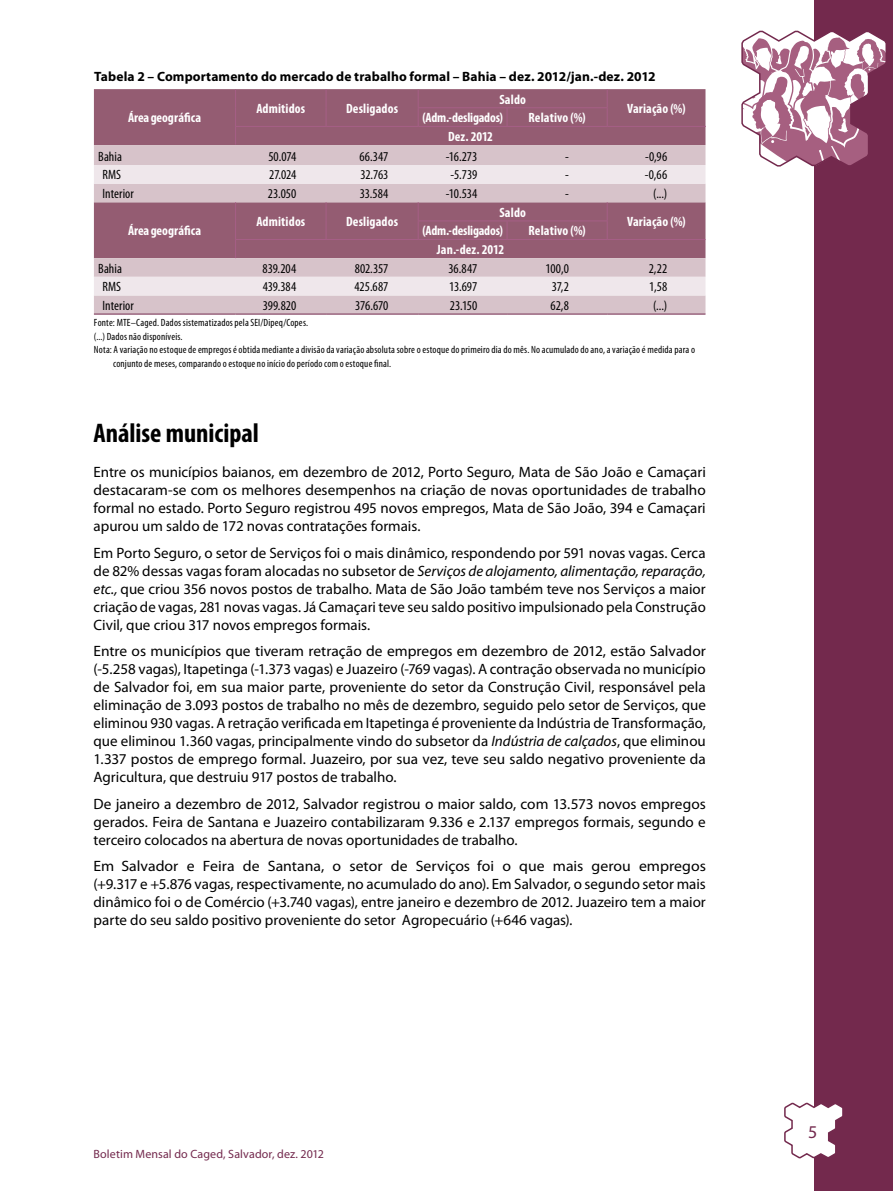
<style>
.page{position:relative;width:893px;height:1191px;background:#fff}
.page>*{position:absolute;margin:0;border:0;box-sizing:border-box;transform-origin:0 0}
.t1{font:700 condensed 27px "Myriad Pro";color:#000}
.t2{font:18px "Myriad Pro";color:#73294d}
.t3{font:15px/18px "Myriad Pro";color:#000;text-align:justify}
.t4{font:15px/18px "Myriad Pro";color:#000;text-align:justify;scale:1.05 1}
.t5{font:condensed 13.5px "Myriad Pro";letter-spacing:.005em;color:#000}
.t6{font:700 condensed 13.5px "Myriad Pro";letter-spacing:.01em;color:#fff}
.t7{font:700 13.5px "Myriad Pro";letter-spacing:.01em;color:#000}
.t8{font:700 condensed 13.5px "Myriad Pro";letter-spacing:-.015em;color:#fff}
.t9{font:12px "Myriad Pro";letter-spacing:.01em;color:#73294d}
.t10{font:condensed 10.5px "Myriad Pro";letter-spacing:.015em;color:#000}
.s1{font-style:italic}
</style>
<div class="page">
<div style="left:814px;top:0;width:79px;height:1191px;background:#73294d"></div>
<svg style="left:741px;top:30px;width:145px;height:137px"></svg>
<svg style="left:784px;top:1102px;width:59px;height:57px"></svg>
<div style="left:94px;top:89px;width:611px;height:56px;background:#945c72"></div>
<div style="left:94px;top:145px;width:611px;height:169px;background:#d7c3ca"></div>
<svg style="left:94px;top:165px;width:611px;height:130px;background:#c1a2ae"></svg>
<svg style="left:507px;top:108px;width:1px;height:18px"></svg>
<hr style="left:418px;top:126px;width:89px;height:1px;background:#a65f86">
<hr style="left:507px;top:126px;width:100px;height:1px;background:#a65f86">
<svg style="left:235px;top:89px;width:1px;height:56px"></svg>
<svg style="left:326px;top:89px;width:1px;height:37px"></svg>
<hr style="left:235px;top:126px;width:91px;height:1px;background:#a65f86">
<hr style="left:326px;top:126px;width:92px;height:1px;background:#a65f86">
<svg style="left:418px;top:89px;width:1px;height:37px"></svg>
<hr style="left:418px;top:107px;width:89px;height:1px;background:#a65f86">
<hr style="left:507px;top:107px;width:101px;height:1px;background:#a65f86">
<svg style="left:607px;top:89px;width:1px;height:37px"></svg>
<hr style="left:607px;top:126px;width:99px;height:1px;background:#a65f86">
<svg style="left:235px;top:202px;width:1px;height:56px"></svg>
<svg style="left:326px;top:202px;width:1px;height:37px"></svg>
<hr style="left:235px;top:239px;width:91px;height:1px;background:#a65f86">
<hr style="left:326px;top:239px;width:92px;height:1px;background:#a65f86">
<svg style="left:607px;top:202px;width:1px;height:37px"></svg>
<hr style="left:607px;top:239px;width:98px;height:1px;background:#a65f86">
<hr style="left:418px;top:220px;width:89px;height:1px;background:#a65f86">
<svg style="left:418px;top:202px;width:1px;height:37px"></svg>
<hr style="left:507px;top:220px;width:101px;height:1px;background:#a65f86">
<svg style="left:507px;top:221px;width:1px;height:18px"></svg>
<hr style="left:418px;top:239px;width:89px;height:1px;background:#a65f86">
<hr style="left:507px;top:239px;width:100px;height:1px;background:#a65f86">
<hr style="left:94px;top:314px;width:142px;height:1px;background:#73294d">
<hr style="left:236px;top:314px;width:90px;height:1px;background:#73294d">
<hr style="left:326px;top:314px;width:92px;height:1px;background:#73294d">
<hr style="left:418px;top:314px;width:89px;height:1px;background:#73294d">
<hr style="left:507px;top:314px;width:100px;height:1px;background:#73294d">
<hr style="left:607px;top:314px;width:98px;height:1px;background:#73294d">
<p class="t7" style="left:94px;top:67px;width:563px">Tabela 2 – Comportamento do mercado de trabalho formal – Bahia – dez. 2012/jan.-dez. 2012</p>
<p class="t6" style="left:128px;top:109px;width:74px">Área geográfica</p>
<p class="t6" style="left:499px;top:91px;width:28px">Saldo</p>
<p class="t6" style="left:256px;top:100px;width:50px">Admitidos</p>
<p class="t6" style="left:346px;top:100px;width:53px">Desligados</p>
<p class="t6" style="left:627px;top:100px;width:60px">Variação (%)</p>
<p class="t8" style="left:422px;top:109px;width:82px">(Adm.-desligados)</p>
<p class="t6" style="left:528px;top:109px;width:59px">Relativo (%)</p>
<p class="t6" style="left:448px;top:128px;width:47px">Dez. 2012</p>
<p class="t5" style="left:98px;top:148px;width:25px">Bahia</p>
<p class="t5" style="left:268px;top:148px;width:29px">50.074</p>
<p class="t5" style="left:360px;top:148px;width:30px">66.347</p>
<p class="t5" style="left:446px;top:148px;width:33px">-16.273</p>
<p class="t5" style="left:565px;top:148px;width:5px">-</p>
<p class="t5" style="left:645px;top:148px;width:24px">-0,96</p>
<p class="t5" style="left:102px;top:167px;width:20px">RMS</p>
<p class="t5" style="left:269px;top:167px;width:29px">27.024</p>
<p class="t5" style="left:360px;top:167px;width:29px">32.763</p>
<p class="t5" style="left:451px;top:167px;width:28px">-5.739</p>
<p class="t5" style="left:565px;top:167px;width:5px">-</p>
<p class="t5" style="left:645px;top:167px;width:24px">-0,66</p>
<p class="t5" style="left:102px;top:185px;width:33px">Interior</p>
<p class="t5" style="left:268px;top:185px;width:30px">23.050</p>
<p class="t5" style="left:360px;top:185px;width:30px">33.584</p>
<p class="t5" style="left:446px;top:185px;width:33px">-10.534</p>
<p class="t5" style="left:565px;top:185px;width:5px">-</p>
<p class="t5" style="left:653px;top:185px;width:16px">(...)</p>
<p class="t6" style="left:128px;top:222px;width:74px">Área geográfica</p>
<p class="t6" style="left:499px;top:204px;width:28px">Saldo</p>
<p class="t6" style="left:256px;top:213px;width:50px">Admitidos</p>
<p class="t6" style="left:346px;top:213px;width:53px">Desligados</p>
<p class="t6" style="left:627px;top:213px;width:60px">Variação (%)</p>
<p class="t8" style="left:422px;top:222px;width:82px">(Adm.-desligados)</p>
<p class="t6" style="left:528px;top:222px;width:59px">Relativo (%)</p>
<p class="t6" style="left:437px;top:241px;width:69px">Jan.-dez. 2012</p>
<p class="t5" style="left:98px;top:260px;width:25px">Bahia</p>
<p class="t5" style="left:263px;top:260px;width:35px">839.204</p>
<p class="t5" style="left:355px;top:260px;width:35px">802.357</p>
<p class="t5" style="left:448px;top:260px;width:30px">36.847</p>
<p class="t5" style="left:546px;top:260px;width:25px">100,0</p>
<p class="t5" style="left:649px;top:260px;width:20px">2,22</p>
<p class="t5" style="left:102px;top:278px;width:20px">RMS</p>
<p class="t5" style="left:263px;top:278px;width:35px">439.384</p>
<p class="t5" style="left:355px;top:278px;width:35px">425.687</p>
<p class="t5" style="left:449px;top:278px;width:30px">13.697</p>
<p class="t5" style="left:552px;top:278px;width:19px">37,2</p>
<p class="t5" style="left:649px;top:278px;width:19px">1,58</p>
<p class="t5" style="left:102px;top:297px;width:33px">Interior</p>
<p class="t5" style="left:263px;top:297px;width:35px">399.820</p>
<p class="t5" style="left:355px;top:297px;width:35px">376.670</p>
<p class="t5" style="left:450px;top:297px;width:29px">23.150</p>
<p class="t5" style="left:551px;top:297px;width:20px">62,8</p>
<p class="t5" style="left:653px;top:297px;width:16px">(...)</p>
<p class="t10" style="left:94px;top:316px;width:216px">Fonte: MTE–Caged. Dados sistematizados pela SEI/Dipeq/Copes.</p>
<p class="t10" style="left:94px;top:330px;width:90px">(...) Dados não disponíveis.</p>
<p class="t10" style="left:94px;top:343px;width:603px">Nota: A variação no estoque de empregos é obtida mediante a divisão da variação absoluta sobre o estoque do primeiro dia do mês. No acumulado do ano, a variação é medida para o</p>
<p class="t10" style="left:113px;top:357px;width:280px">conjunto de meses, comparando o estoque no início do período com o estoque final.</p>
<h1 class="t1" style="left:94px;top:416px;width:167px">Análise municipal</h1>
<p class="t3" style="left:94px;top:463px;width:614px">Entre os municípios baianos, em dezembro de 2012, Porto Seguro, Mata de São João e Camaçari destacaram-se com os melhores desempenhos na criação de novas oportunidades de trabalho formal no estado. Porto Seguro registrou 495 novos empregos, Mata de São João, 394 e Camaçari apurou um saldo de 172 novas contratações formais.</p>
<p class="t3" style="left:94px;top:543px;width:614px">Em Porto Seguro, o setor de Serviços foi o mais dinâmico, respondendo por 591 novas vagas. Cerca de 82% dessas vagas foram alocadas no subsetor de <span class="s1">Serviços de alojamento, alimentação, reparação, etc.,</span> que criou 356 novos postos de trabalho. Mata de São João também teve nos Serviços a maior criação de vagas, 281 novas vagas. Já Camaçari teve seu saldo positivo impulsionado pela Construção Civil, que criou 317 novos empregos formais.</p>
<p class="t3" style="left:94px;top:642px;width:614px">Entre os municípios que tiveram retração de empregos em dezembro de 2012, estão Salvador (-5.258 vagas), Itapetinga (-1.373 vagas) e Juazeiro (-769 vagas). A contração observada no município de Salvador foi, em sua maior parte, proveniente do setor da Construção Civil, responsável pela eliminação de 3.093 postos de trabalho no mês de dezembro, seguido pelo setor de Serviços, que eliminou 930 vagas. A retração verificada em Itapetinga é proveniente da Indústria de Transformação, que eliminou 1.360 vagas, principalmente vindo do subsetor da <span class="s1">Indústria de calçados</span>, que eliminou 1.337 postos de emprego formal. Juazeiro, por sua vez, teve seu saldo negativo proveniente da Agricultura, que destruiu 917 postos de trabalho.</p>
<p class="t3" style="left:94px;top:794px;width:614px">De janeiro a dezembro de 2012, Salvador registrou o maior saldo, com 13.573 novos empregos gerados. Feira de Santana e Juazeiro contabilizaram 9.336 e 2.137 empregos formais, segundo e terceiro colocados na abertura de novas oportunidades de trabalho.</p>
<p class="t4" style="left:94px;top:857px;width:585px">Em Salvador e Feira de Santana, o setor de Serviços foi o que mais gerou empregos (+9.317 e +5.876 vagas, respectivamente, no acumulado do ano). Em Salvador, o segundo setor mais dinâmico foi o de Comércio (+3.740 vagas), entre janeiro e dezembro de 2012. Juazeiro tem a maior parte do seu saldo positivo proveniente do setor Agropecuário (+646 vagas)<span class="s1">.</span></p>
<p class="t9" style="left:94px;top:1146px;width:232px">Boletim Mensal do Caged, Salvador, dez. 2012</p>
<p class="t2" style="left:808px;top:1121px;width:11px">5</p>
</div>
